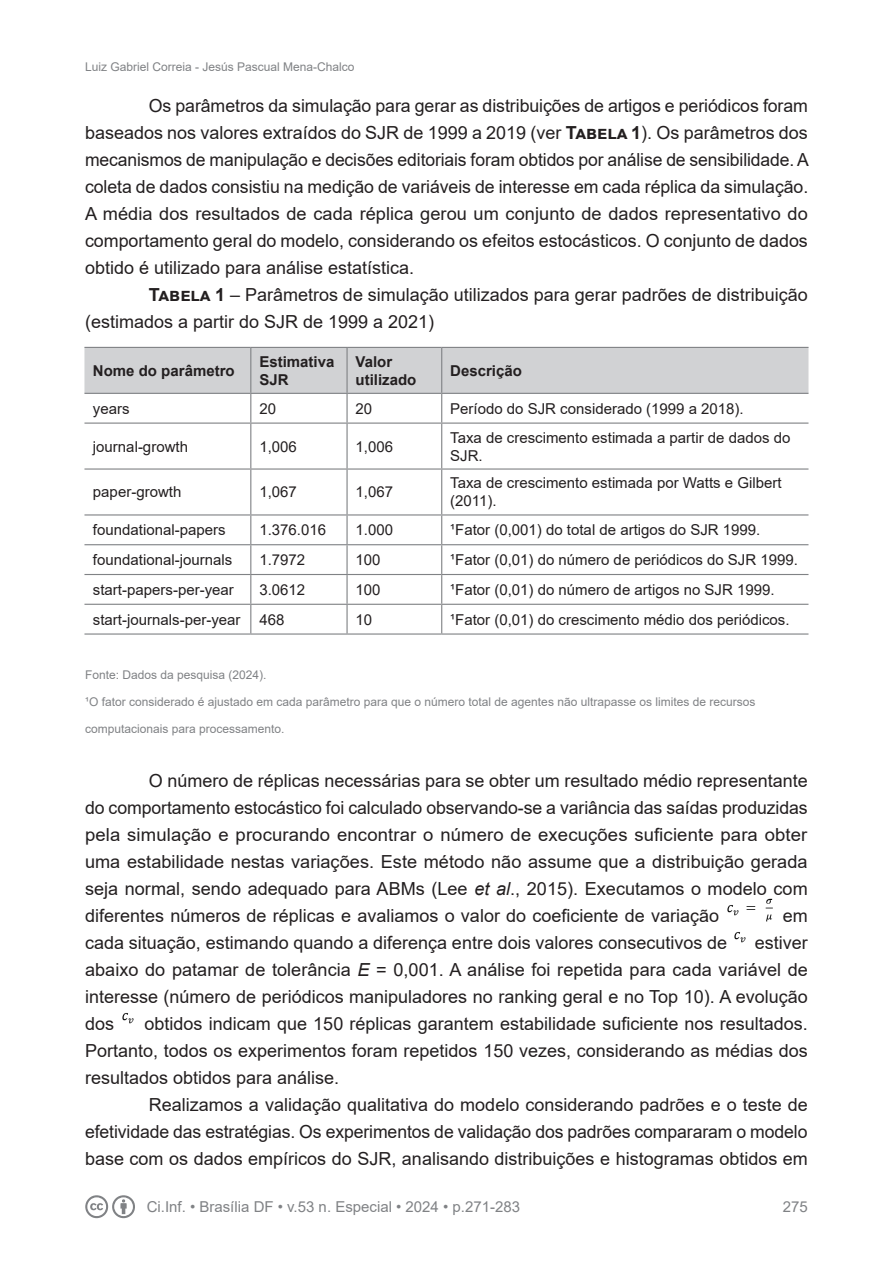
<style>
.page{position:relative;width:893px;height:1263px;background:#fff}
.page>*{position:absolute;margin:0;border:0;box-sizing:border-box;transform-origin:0 0}
._2_2_Texto{font:18px/27px "Arial";color:#231f20;text-align:justify}
._3_3_Célula_II{font:15px/18px "Arial";color:#231f20}
.t1{font:15px "Arial";color:#808285}
._3_1_Cabeçalho{font:700 15px/18px "Arial";color:#231f20}
._2_5_Legenda_Imagem{font:12px "Arial";color:#808285}
.s1{font-weight:700}
.s2{font-style:italic}
</style>
<div class="page">
<svg style="left:84px;top:347px;width:724px;height:75px"></svg>
<hr style="left:84px;top:422px;width:167px;height:2px;background:#808285">
<hr style="left:251px;top:422px;width:96px;height:2px;background:#808285">
<hr style="left:250px;top:424px;width:1px;height:44px;background:#808285">
<hr style="left:347px;top:422px;width:95px;height:2px;background:#808285">
<hr style="left:346px;top:424px;width:2px;height:44px;background:#808285">
<hr style="left:442px;top:422px;width:366px;height:2px;background:#808285">
<hr style="left:441px;top:424px;width:1px;height:44px;background:#808285">
<hr style="left:84px;top:468px;width:167px;height:2px;background:#808285">
<hr style="left:251px;top:468px;width:96px;height:2px;background:#808285">
<hr style="left:250px;top:470px;width:1px;height:44px;background:#808285">
<hr style="left:347px;top:468px;width:95px;height:2px;background:#808285">
<hr style="left:346px;top:470px;width:2px;height:44px;background:#808285">
<hr style="left:442px;top:468px;width:366px;height:2px;background:#808285">
<hr style="left:441px;top:470px;width:1px;height:44px;background:#808285">
<hr style="left:84px;top:514px;width:167px;height:1px;background:#808285">
<hr style="left:251px;top:514px;width:96px;height:1px;background:#808285">
<hr style="left:347px;top:514px;width:95px;height:1px;background:#808285">
<hr style="left:442px;top:514px;width:366px;height:1px;background:#808285">
<svg style="left:84px;top:515px;width:724px;height:118px"></svg>
<hr style="left:84px;top:633px;width:167px;height:2px;background:#808285">
<hr style="left:251px;top:633px;width:96px;height:2px;background:#808285">
<hr style="left:347px;top:633px;width:95px;height:2px;background:#808285">
<hr style="left:442px;top:633px;width:366px;height:2px;background:#808285">
<img style="left:727px;top:898px;width:46px;height:24px">
<img style="left:734px;top:932px;width:12px;height:11px">
<img style="left:122px;top:1013px;width:12px;height:11px">
<svg style="left:85px;top:1195px;width:50px;height:23px"></svg>
<p class="_2_5_Legenda_Imagem" style="left:85px;top:59px;width:271px">Luiz Gabriel Correia - Jesús Pascual Mena-Chalco</p>
<p class="_2_2_Texto" style="left:85px;top:92px;width:725px;text-indent:64px">Os parâmetros da simulação para gerar as distribuições de artigos e periódicos foram baseados nos valores extraídos do SJR de 1999 a 2019 (ver <span class="s1">Tabela 1</span>). Os parâmetros dos mecanismos de manipulação e decisões editoriais foram obtidos por análise de sensibilidade. A coleta de dados consistiu na medição de variáveis de interesse em cada réplica da simulação.<br>A média dos resultados de cada réplica gerou um conjunto de dados representativo do comportamento geral do modelo, considerando os efeitos estocásticos. O conjunto de dados obtido é utilizado para análise estatística.</p>
<p class="_2_2_Texto" style="left:85px;top:281px;width:724px;text-indent:64px"><span class="s1">Tabela 1</span> – Parâmetros de simulação utilizados para gerar padrões de distribuição (estimados a partir do SJR de 1999 a 2021)</p>
<p class="_3_1_Cabeçalho" style="left:93px;top:362px;width:143px">Nome do parâmetro</p>
<p class="_3_1_Cabeçalho" style="left:259px;top:353px;width:77px">Estimativa<br>SJR</p>
<p class="_3_1_Cabeçalho" style="left:356px;top:353px;width:62px">Valor utilizado</p>
<p class="_3_1_Cabeçalho" style="left:450px;top:362px;width:73px">Descrição</p>
<p class="_3_3_Célula_II" style="left:93px;top:399px;width:38px">years</p>
<p class="_3_3_Célula_II" style="left:259px;top:399px;width:18px">20</p>
<p class="_3_3_Célula_II" style="left:356px;top:399px;width:18px">20</p>
<p class="_3_3_Célula_II" style="left:450px;top:399px;width:295px">Período do SJR considerado (1999 a 2018).</p>
<p class="_3_3_Célula_II" style="left:93px;top:437px;width:97px">journal-growth</p>
<p class="_3_3_Célula_II" style="left:259px;top:437px;width:39px">1,006</p>
<p class="_3_3_Célula_II" style="left:356px;top:437px;width:39px">1,006</p>
<p class="_3_3_Célula_II" style="left:450px;top:428px;width:342px">Taxa de crescimento estimada a partir de dados do<br>SJR.</p>
<p class="_3_3_Célula_II" style="left:93px;top:483px;width:90px">paper-growth</p>
<p class="_3_3_Célula_II" style="left:259px;top:483px;width:39px">1,067</p>
<p class="_3_3_Célula_II" style="left:356px;top:483px;width:39px">1,067</p>
<p class="_3_3_Célula_II" style="left:450px;top:474px;width:333px">Taxa de crescimento estimada por Watts e Gilbert (2011).</p>
<p class="_3_3_Célula_II" style="left:93px;top:521px;width:134px">foundational-papers</p>
<p class="_3_3_Célula_II" style="left:259px;top:521px;width:68px">1.376.016</p>
<p class="_3_3_Célula_II" style="left:356px;top:521px;width:39px">1.000</p>
<p class="_3_3_Célula_II" style="left:450px;top:521px;width:312px">¹Fator (0,001) do total de artigos do SJR 1999.</p>
<p class="_3_3_Célula_II" style="left:93px;top:551px;width:141px">foundational-journals</p>
<p class="_3_3_Célula_II" style="left:259px;top:551px;width:47px">1.7972</p>
<p class="_3_3_Célula_II" style="left:356px;top:551px;width:27px">100</p>
<p class="_3_3_Célula_II" style="left:450px;top:551px;width:349px">¹Fator (0,01) do número de periódicos do SJR 1999.</p>
<p class="_3_3_Célula_II" style="left:93px;top:580px;width:142px">start-papers-per-year</p>
<p class="_3_3_Célula_II" style="left:259px;top:580px;width:47px">3.0612</p>
<p class="_3_3_Célula_II" style="left:356px;top:580px;width:27px">100</p>
<p class="_3_3_Célula_II" style="left:450px;top:580px;width:326px">¹Fator (0,01) do número de artigos no SJR 1999.</p>
<p class="_3_3_Célula_II" style="left:93px;top:610px;width:149px">start-journals-per-year</p>
<p class="_3_3_Célula_II" style="left:259px;top:610px;width:27px">468</p>
<p class="_3_3_Célula_II" style="left:356px;top:610px;width:18px">10</p>
<p class="_3_3_Célula_II" style="left:450px;top:610px;width:341px">¹Fator (0,01) do crescimento médio dos periódicos.</p>
<p class="_2_5_Legenda_Imagem" style="left:85px;top:667px;width:183px">Fonte: Dados da pesquisa (2024).</p>
<p class="_2_5_Legenda_Imagem" style="left:85px;top:694px;width:672px">¹O fator considerado é ajustado em cada parâmetro para que o número total de agentes não ultrapasse os limites de recursos</p>
<p class="_2_5_Legenda_Imagem" style="left:85px;top:721px;width:201px">computacionais para processamento.</p>
<p class="_2_2_Texto" style="left:85px;top:767px;width:724px;text-indent:64px">O número de réplicas necessárias para se obter um resultado médio representante do comportamento estocástico foi calculado observando-se a variância das saídas produzidas pela simulação e procurando encontrar o número de execuções suficiente para obter uma estabilidade nestas variações. Este método não assume que a distribuição gerada seja normal, sendo adequado para ABMs (Lee <span class="s2">et al</span>., 2015). Executamos o modelo com diferentes números de réplicas e avaliamos o valor do coeficiente de variação</p>
<p class="_2_2_Texto" style="left:783px;top:902px;width:27px">em</p>
<p class="_2_2_Texto" style="left:85px;top:929px;width:644px">cada situação, estimando quando a diferença entre dois valores consecutivos de</p>
<p class="_2_2_Texto" style="left:85px;top:929px;width:724px;text-indent:670px">estiver abaixo do patamar de tolerância <span class="s2">E</span> = 0,001. A análise foi repetida para cada variável de interesse (número de periódicos manipuladores no ranking geral e no Top 10). A evolução dos</p>
<p class="_2_2_Texto" style="left:85px;top:1010px;width:724px;text-indent:60px">obtidos indicam que 150 réplicas garantem estabilidade suficiente nos resultados.<br>Portanto, todos os experimentos foram repetidos 150 vezes, considerando as médias dos resultados obtidos para análise.</p>
<p class="_2_2_Texto" style="left:85px;top:1091px;width:724px;text-indent:64px">Realizamos a validação qualitativa do modelo considerando padrões e o teste de efetividade das estratégias. Os experimentos de validação dos padrões compararam o modelo base com os dados empíricos do SJR, analisando distribuições e histogramas obtidos em</p>
<p class="t1" style="left:147px;top:1197px;width:375px">Ci.Inf. • Brasília DF • v.53 n. Especial • 2024 • p.271-283</p>
<p class="t1" style="left:783px;top:1197px;width:27px">275</p>
</div>
